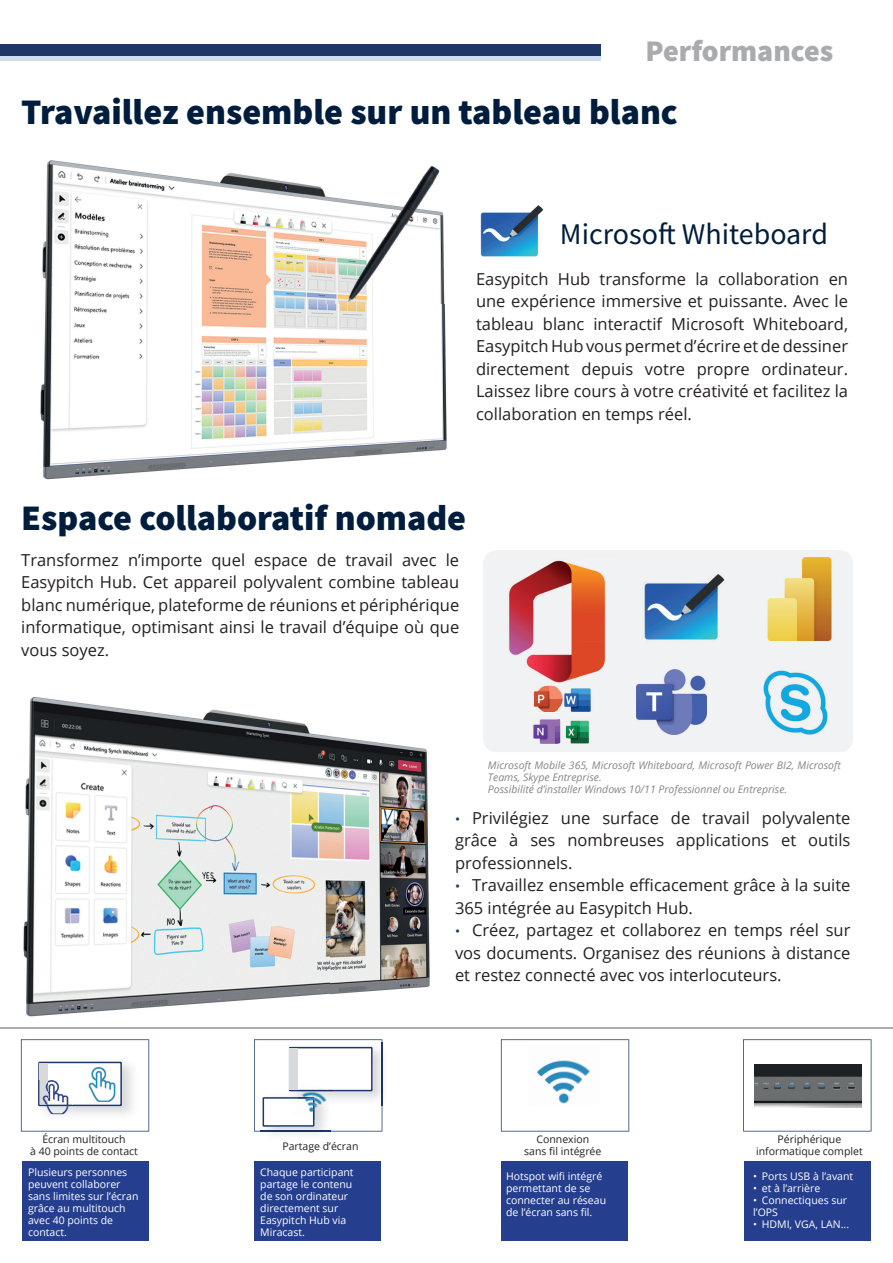
<style>
.page{position:relative;width:893px;height:1263px;background:#fff}
.page>*{position:absolute;margin:0;border:0;box-sizing:border-box;transform-origin:0 0}
.t1{font:900 36px "Source Sans Pro";color:#001d3d}
.t2{font:30px "Source Sans Pro";color:#001d3d}
.t3{font:900 30px "Source Sans Pro";color:#aaabaf}
.t4{font:16.5px/22.5px "Open Sans";color:#231f20;text-align:justify}
.t5{font:10.5px/12px "Open Sans";color:#fff}
.t6{font:italic 10.5px/12px "Open Sans";color:#848689}
.t7{font:10.5px/12px "Open Sans";color:#231f20;text-align:center}
.s1{font-size:13.5px;color:#1d3868}
</style>
<div class="page">
<img style="left:23px;top:697px;width:407px;height:320px">
<img style="left:480px;top:205px;width:64px;height:52px">
<div style="left:483px;top:550px;width:370px;height:202px;background:#f1f2f3"></div>
<div style="left:0;top:44px;width:601px;height:12px;background:#1d3868"></div>
<hr style="left:0;top:56px;width:601px;height:4px;background:#cfddee">
<hr style="left:0;top:1028px;width:893px;height:1px;background:#aaabaf">
<img style="left:563px;top:686px;width:33px;height:62px">
<img style="left:534px;top:686px;width:25px;height:26px">
<img style="left:559px;top:686px;width:4px;height:26px">
<svg style="left:501px;top:1039px;width:128px;height:92px"></svg>
<svg style="left:743px;top:1039px;width:128px;height:92px"></svg>
<img style="left:529px;top:712px;width:38px;height:38px">
<svg style="left:559px;top:712px;width:8px;height:2px"></svg>
<img style="left:637px;top:669px;width:70px;height:65px">
<img style="left:761px;top:669px;width:68px;height:68px">
<img style="left:621px;top:574px;width:128px;height:68px">
<img style="left:758px;top:557px;width:83px;height:83px">
<div style="left:22px;top:1162px;width:126px;height:79px;background:#253f8e"></div>
<div style="left:255px;top:1162px;width:126px;height:79px;background:#253f8e"></div>
<div style="left:501px;top:1162px;width:126px;height:79px;background:#253f8e"></div>
<div style="left:745px;top:1162px;width:126px;height:79px;background:#253f8e"></div>
<img style="left:382px;top:1042px;width:1px;height:63px">
<svg style="left:21px;top:1039px;width:128px;height:92px"></svg>
<div style="left:40px;top:1063px;width:8px;height:42px;background:#d8d9db"></div>
<img style="left:260px;top:1131px;width:71px;height:1px">
<svg style="left:254px;top:1039px;width:128px;height:92px"></svg>
<img style="left:299px;top:1090px;width:34px;height:11px">
<img style="left:299px;top:1083px;width:32px;height:7px">
<img style="left:314px;top:1105px;width:16px;height:18px">
<img style="left:298px;top:1092px;width:33px;height:13px">
<img style="left:293px;top:1099px;width:4px;height:21px">
<img style="left:297px;top:1097px;width:17px;height:23px">
<img style="left:85px;top:1067px;width:34px;height:34px">
<img style="left:38px;top:1080px;width:34px;height:34px">
<img style="left:40px;top:1080px;width:32px;height:25px">
<img style="left:527px;top:1045px;width:73px;height:61px">
<img style="left:755px;top:1064px;width:106px;height:43px">
<img style="left:40px;top:160px;width:306px;height:320px">
<img style="left:346px;top:304px;width:101px;height:153px">
<svg style="left:265px;top:455px;width:24px;height:6px"></svg>
<img style="left:493px;top:559px;width:128px;height:124px">
<img style="left:321px;top:165px;width:124px;height:139px">
<h2 class="t3" style="left:645px;top:30px;width:189px">Performances</h2>
<h1 class="t1" style="left:21px;top:87px;width:658px">Travaillez ensemble sur un tableau blanc</h1>
<h2 class="t2" style="left:560px;top:215px;width:270px">Microsoft Whiteboard</h2>
<p class="t4" style="left:476px;top:267px;width:374px">Easypitch Hub transforme la collaboration en une expérience immersive et puissante. Avec le tableau blanc interactif Microsoft Whiteboard, Easypitch Hub vous permet d’écrire et de dessiner directement depuis votre propre ordinateur.<br>Laissez libre cours à votre créativité et facilitez la collaboration en temps réel.</p>
<h1 class="t1" style="left:21px;top:493px;width:446px">Espace collaboratif nomade</h1>
<p class="t4" style="left:21px;top:548px;width:439px">Transformez n’importe quel espace de travail avec le Easypitch Hub. Cet appareil polyvalent combine tableau blanc numérique, plateforme de réunions et périphérique informatique, optimisant ainsi le travail d’équipe où que vous soyez.</p>
<p class="t6" style="left:488px;top:759px;width:354px">Microsoft Mobile 365, Microsoft Whiteboard, Microsoft Power BI2, Microsoft<br>Teams, Skype Entreprise.<br>Possibilité d’installer Windows 10/11 Professionnel ou Entreprise.</p>
<p class="t7" style="left:30px;top:1133px;width:109px">Écran multitouch<br>à 40 points de contact</p>
<p class="t5" style="left:28px;top:1165px;width:112px">Plusieurs personnes peuvent collaborer sans limites sur l’écran grâce au multitouch avec 40 points de contact.</p>
<p class="t7" style="left:282px;top:1140px;width:78px">Partage d’écran</p>
<p class="t5" style="left:260px;top:1165px;width:95px">Chaque participant partage le contenu de son ordinateur directement sur<br>Easypitch Hub via<br>Miracast.</p>
<p class="t4" style="left:455px;top:806px;width:397px"><span class="s1">•</span> Privilégiez une surface de travail polyvalente grâce à ses nombreuses applications et outils professionnels.</p>
<p class="t4" style="left:455px;top:874px;width:397px"><span class="s1">•</span> Travaillez ensemble efficacement grâce à la suite<br>365 intégrée au Easypitch Hub.</p>
<p class="t4" style="left:455px;top:919px;width:397px"><span class="s1">•</span> Créez, partagez et collaborez en temps réel sur vos documents. Organisez des réunions à distance et restez connecté avec vos interlocuteurs.</p>
<p class="t7" style="left:524px;top:1133px;width:79px">Connexion sans fil intégrée</p>
<p class="t5" style="left:506px;top:1170px;width:102px">Hotspot wifi intégré permettant de se connecter au réseau de l’écran sans fil.</p>
<p class="t7" style="left:756px;top:1133px;width:108px">Périphérique informatique complet</p>
<p class="t5" style="left:753px;top:1170px;width:101px">• Ports USB à l’avant</p>
<p class="t5" style="left:753px;top:1182px;width:68px">• et à l’arrière</p>
<p class="t5" style="left:753px;top:1194px;width:95px">• Connectiques sur l’OPS</p>
<p class="t5" style="left:753px;top:1218px;width:97px">• HDMI, VGA, LAN...</p>
</div>
